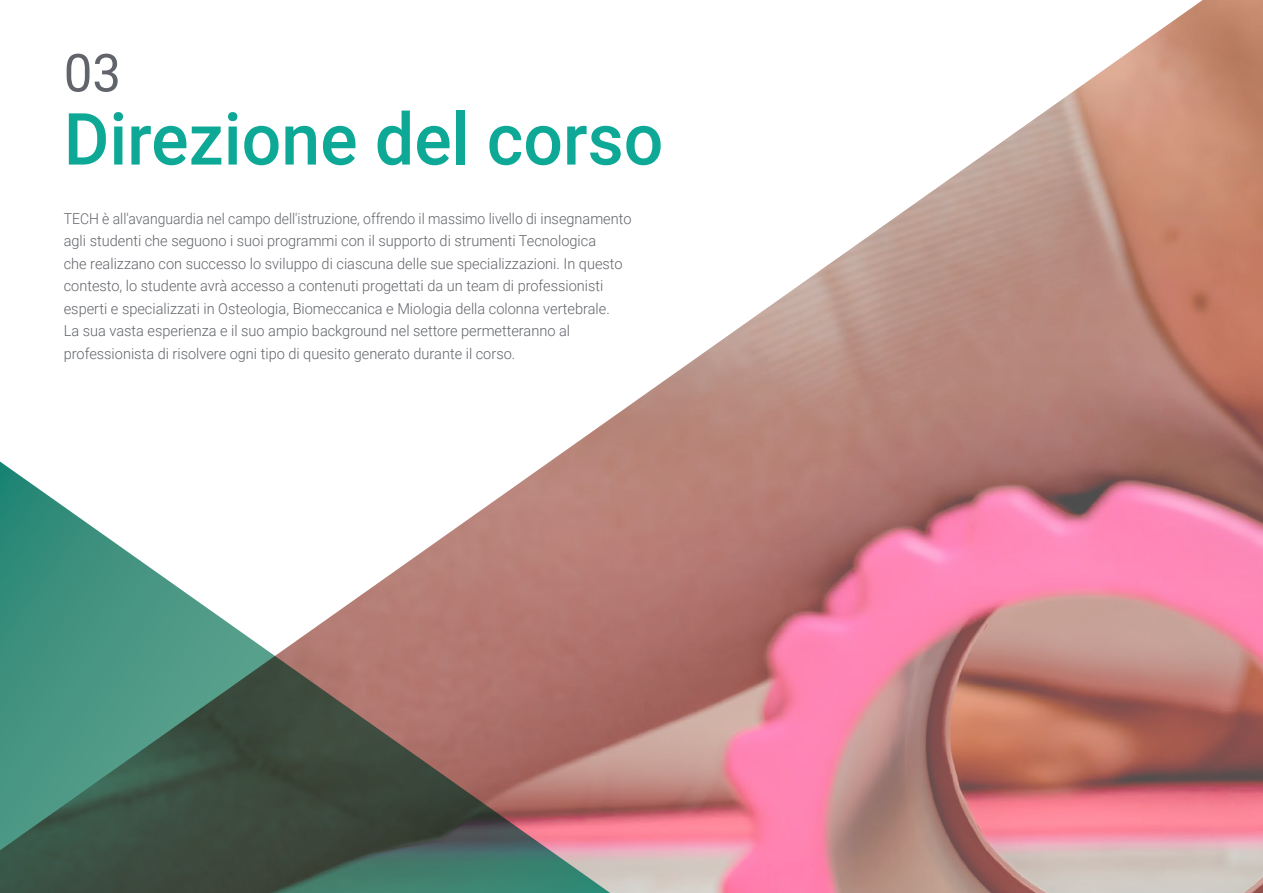
<style>
.page{position:relative;width:1263px;height:893px;background:#fff}
.page>*{position:absolute;margin:0;border:0;box-sizing:border-box;transform-origin:0 0}
.t1{font:500 72px "Roboto";color:#0ea996}
.t2{font:52.5px "Roboto";color:#61646a}
.t3{font:300 15px/22.5px "Roboto";color:#61646a;scale:.93 1}
</style>
<div class="page">
<img style="left:572px;top:0;width:691px;height:893px">
<svg style="left:0;top:446px;width:640px;height:447px"></svg>
<h2 class="t2" style="left:64px;top:36px;width:59px">03</h2>
<h1 class="t1" style="left:64px;top:89px;width:601px">Direzione del corso</h1>
<p class="t3" style="left:64px;top:207px;width:612px">TECH è all'avanguardia nel campo dell'istruzione, offrendo il massimo livello di insegnamento agli studenti che seguono i suoi programmi con il supporto di strumenti Tecnologica<br>che realizzano con successo lo sviluppo di ciascuna delle sue specializzazioni. In questo contesto, lo studente avrà accesso a contenuti progettati da un team di professionisti esperti e specializzati in Osteologia, Biomeccanica e Miologia della colonna vertebrale.<br>La sua vasta esperienza e il suo ampio background nel settore permetteranno al professionista di risolvere ogni tipo di quesito generato durante il corso.</p>
</div>
